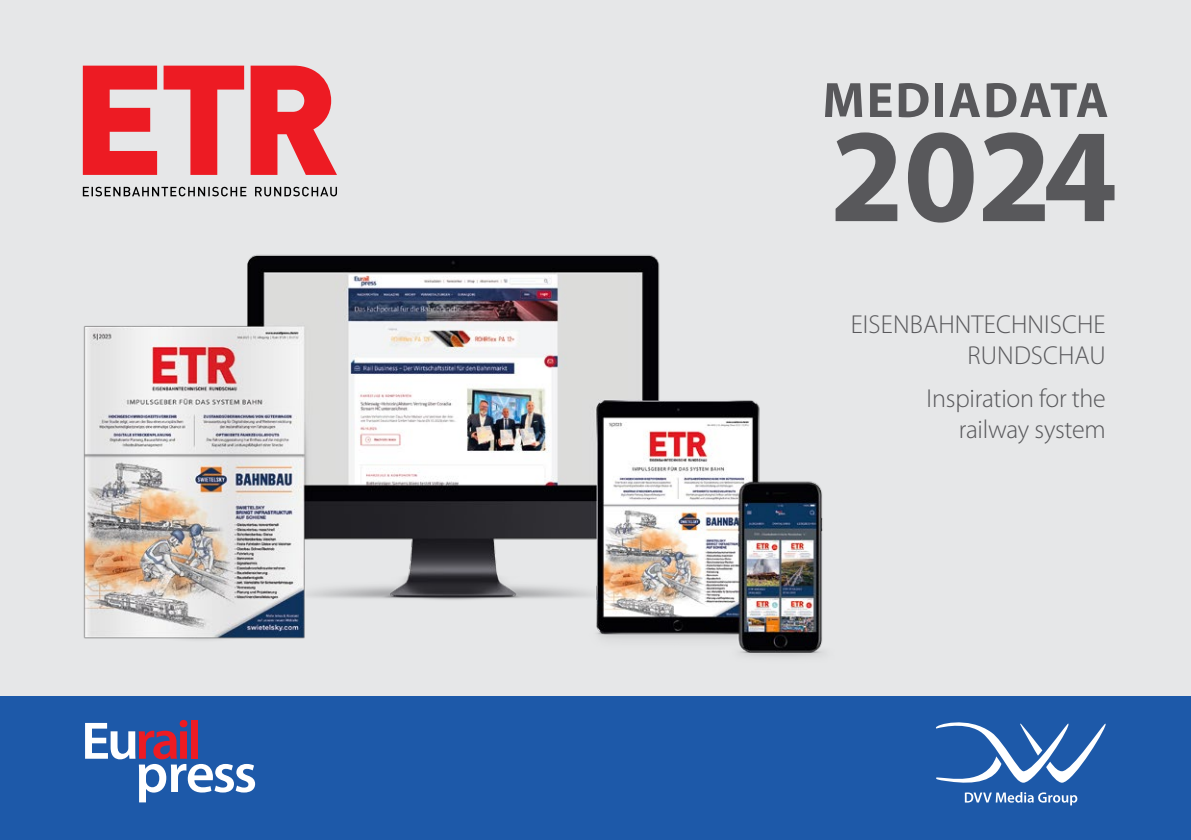
<style>
.page{position:relative;width:1191px;height:840px;background:#fff}
.page>*{position:absolute;margin:0;border:0;box-sizing:border-box;transform-origin:0 0}
.t1{font:700 134px "Myriad Pro";color:#58585b}
.t2{font:700 50px "Myriad Pro";letter-spacing:.04em;color:#58585b}
.t3{font:300 26px/31.2px "Myriad Pro";letter-spacing:.005em;color:#58585b;text-align:right}
</style>
<div class="page">
<div style="left:0;top:0;width:1191px;height:709px;background:#e6e7e8"></div>
<div style="left:0;top:696px;width:1191px;height:143px;background:#1d59a9"></div>
<svg style="left:936px;top:722px;width:170px;height:83px"></svg>
<svg style="left:83px;top:66px;width:249px;height:57px"></svg>
<img style="left:82px;top:123px;width:741px;height:678px">
<h2 class="t2" style="left:822px;top:67px;width:288px">MEDIADATA</h2>
<h1 class="t1" style="left:830px;top:88px;width:289px">2024</h1>
<p class="t3" style="left:850px;top:308px;width:256px">EISENBAHNTECHNISCHE<br>RUNDSCHAU</p>
<p class="t3" style="left:926px;top:382px;width:181px">Inspiration for the railway system</p>
</div>
